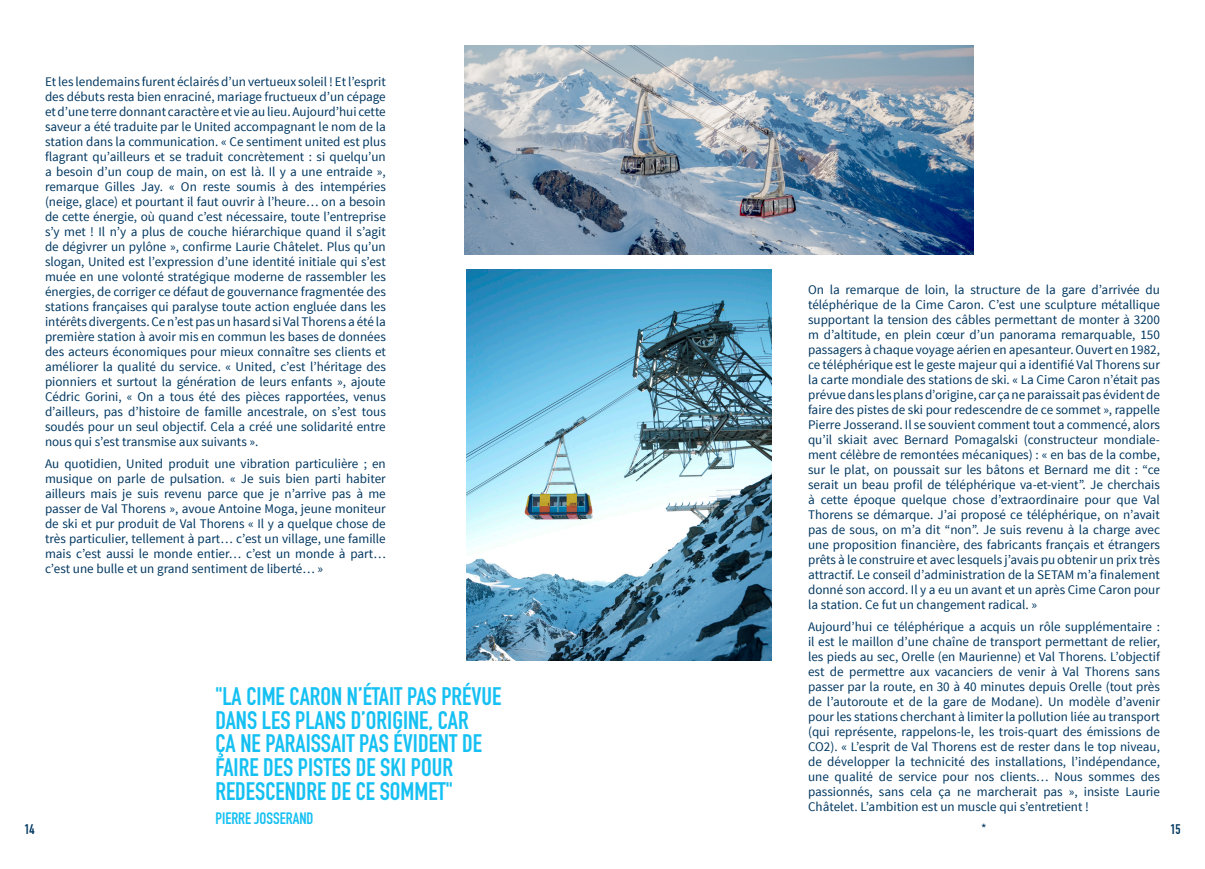
<style>
.page{position:relative;width:1205px;height:869px;background:#fff}
.page>*{position:absolute;margin:0;border:0;box-sizing:border-box;transform-origin:0 0}
.Texte_justifié_à_gau{font:700 25px/23.8px "DIN Condensed";color:#15c0f2}
.Texte_justifié_à_gau-2{font:700 16.25px "DIN Condensed";color:#15c0f2}
.t1{font:700 13.75px "DIN Condensed";color:#003760}
.Texte_justifié_à_gau-3{font:13.12px/15px "Source Sans Pro";color:#003760;text-align:justify}
</style>
<div class="page">
<img style="left:466px;top:269px;width:306px;height:391px">
<img style="left:464px;top:45px;width:509px;height:209px">
<p class="Texte_justifié_à_gau-3" style="left:45px;top:74px;width:342px">Et les lendemains furent éclairés d’un vertueux soleil ! Et l’esprit des débuts resta bien enraciné, mariage fructueux d’un cépage et d’une terre donnant caractère et vie au lieu. Aujourd’hui cette saveur a été traduite par le United accompagnant le nom de la station dans la communication. « Ce sentiment united est plus flagrant qu’ailleurs et se traduit concrètement : si quelqu’un a besoin d’un coup de main, on est là. Il y a une entraide », remarque Gilles Jay. « On reste soumis à des intempéries (neige, glace) et pourtant il faut ouvrir à l’heure… on a besoin de cette énergie, où quand c’est nécessaire, toute l’entreprise s’y met ! Il n’y a plus de couche hiérarchique quand il s’agit de dégivrer un pylône », confirme Laurie Châtelet. Plus qu’un slogan, United est l’expression d’une identité initiale qui s’est muée en une volonté stratégique moderne de rassembler les énergies, de corriger ce défaut de gouvernance fragmentée des stations françaises qui paralyse toute action engluée dans les intérêts divergents. Ce n’est pas un hasard si Val Thorens a été la première station à avoir mis en commun les bases de données des acteurs économiques pour mieux connaître ses clients et améliorer la qualité du service. « United, c’est l’héritage des pionniers et surtout la génération de leurs enfants », ajoute Cédric Gorini, « On a tous été des pièces rapportées, venus d’ailleurs, pas d’histoire de famille ancestrale, on s’est tous soudés pour un seul objectif. Cela a créé une solidarité entre nous qui s’est transmise aux suivants ».</p>
<p class="Texte_justifié_à_gau-3" style="left:45px;top:456px;width:342px">Au quotidien, United produit une vibration particulière ; en musique on parle de pulsation. « Je suis bien parti habiter ailleurs mais je suis revenu parce que je n’arrive pas à me passer de Val Thorens », avoue Antoine Moga, jeune moniteur de ski et pur produit de Val Thorens « Il y a quelque chose de très particulier, tellement à part… c’est un village, une famille mais c’est aussi le monde entier… c’est un monde à part… c’est une bulle et un grand sentiment de liberté… »</p>
<p class="Texte_justifié_à_gau-3" style="left:808px;top:282px;width:353px">On la remarque de loin, la structure de la gare d’arrivée du téléphérique de la Cime Caron. C’est une sculpture métallique supportant la tension des câbles permettant de monter à 3200 m d’altitude, en plein cœur d’un panorama remarquable, 150 passagers à chaque voyage aérien en apesanteur. Ouvert en 1982, ce téléphérique est le geste majeur qui a identifié Val Thorens sur la carte mondiale des stations de ski. « La Cime Caron n’était pas prévue dans les plans d’origine, car ça ne paraissait pas évident de faire des pistes de ski pour redescendre de ce sommet », rappelle Pierre Josserand. Il se souvient comment tout a commencé, alors qu’il skiait avec Bernard Pomagalski (constructeur mondiale&shy;ment célèbre de remontées mécaniques) : « en bas de la combe, sur le plat, on poussait sur les bâtons et Bernard me dit : “ce serait un beau profil de téléphérique va-et-vient”. Je cherchais à cette époque quelque chose d’extraordinaire pour que Val Thorens se démarque. J’ai proposé ce téléphérique, on n’avait pas de sous, on m’a dit “non”. Je suis revenu à la charge avec une proposition financière, des fabricants français et étrangers prêts à le construire et avec lesquels j’avais pu obtenir un prix très attractif. Le conseil d’administration de la SETAM m’a finalement donné son accord. Il y a eu un avant et un après Cime Caron pour la station. Ce fut un changement radical. »</p>
<p class="Texte_justifié_à_gau-3" style="left:808px;top:619px;width:353px">Aujourd’hui ce téléphérique a acquis un rôle supplémentaire : il est le maillon d’une chaîne de transport permettant de relier, les pieds au sec, Orelle (en Maurienne) et Val Thorens. L’objectif est de permettre aux vacanciers de venir à Val Thorens sans passer par la route, en 30 à 40 minutes depuis Orelle (tout près de l’autoroute et de la gare de Modane). Un modèle d’avenir pour les stations cherchant à limiter la pollution liée au transport (qui représente, rappelons-le, les trois-quart des émissions de CO2). « L’esprit de Val Thorens est de rester dans le top niveau, de développer la technicité des installations, l’indépendance, une qualité de service pour nos clients… Nous sommes des passionnés, sans cela ça ne marcherait pas », insiste Laurie Châtelet. L’ambition est un muscle qui s’entretient !</p>
<p class="Texte_justifié_à_gau-3" style="left:981px;top:821px;width:7px">*</p>
<p class="Texte_justifié_à_gau" style="left:215px;top:683px;width:288px">"LA CIME CARON N’ÉTAIT PAS PRÉVUE<br>DANS LES PLANS D’ORIGINE, CAR</p>
<p class="Texte_justifié_à_gau" style="left:215px;top:731px;width:268px">ÇA NE PARAISSAIT PAS ÉVIDENT DE</p>
<p class="Texte_justifié_à_gau" style="left:215px;top:755px;width:239px">FAIRE DES PISTES DE SKI POUR</p>
<p class="Texte_justifié_à_gau" style="left:215px;top:778px;width:239px">REDESCENDRE DE CE SOMMET"</p>
<p class="Texte_justifié_à_gau-2" style="left:215px;top:806px;width:100px">PIERRE JOSSERAND</p>
<p class="t1" style="left:24px;top:819px;width:12px">14</p>
<p class="t1" style="left:1170px;top:819px;width:12px">15</p>
</div>
